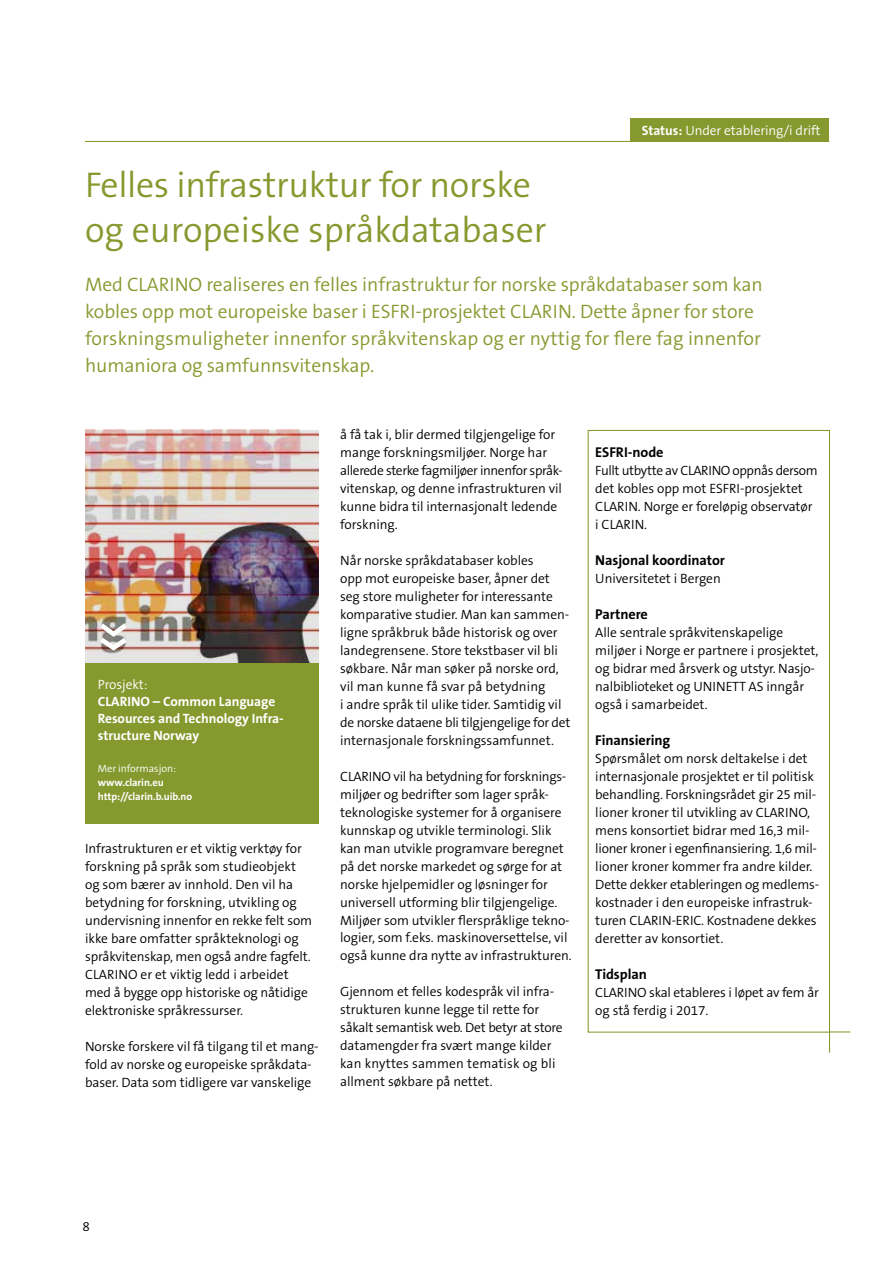
<style>
.page{position:relative;width:893px;height:1263px;background:#fff}
.page>*{position:absolute;margin:0;border:0;box-sizing:border-box;transform-origin:0 0}
.t1{font:300 36px/45px "The Sans B4";letter-spacing:-.01em;color:#86992f}
.t2{font:300 19.5px/27px "The Sans B4";letter-spacing:-.005em;color:#86992f}
.t3{font:700 14.25px "The Sans B7";letter-spacing:-.005em;color:#000}
.t4{font:300 13.5px/18px "The Sans B4";letter-spacing:-.005em;color:#000}
.t5{font:700 13.5px/17.2px "The Sans B7";letter-spacing:-.005em;color:#fff}
.t6{font:300 13.5px "The Sans B4";letter-spacing:-.005em;color:#fff}
.t7{font:700 10.5px/14.2px "The Sans B7";letter-spacing:-.005em;color:#fff}
.t8{font:300 10.5px "The Sans B4";letter-spacing:-.005em;color:#fff}
.s1{font-family:"The Sans B7";font-weight:700}
</style>
<div class="page">
<img style="left:85px;top:430px;width:234px;height:233px">
<div style="left:85px;top:663px;width:234px;height:160px;background:#86992f"></div>
<div style="left:588px;top:430px;width:242px;height:603px;border:1px solid #86992f"></div>
<svg style="left:829px;top:1031px;width:21px;height:22px"></svg>
<svg style="left:100px;top:623px;width:27px;height:28px"></svg>
<div style="left:631px;top:118px;width:198px;height:24px;background:#86992f"></div>
<hr style="left:85px;top:141px;width:744px;height:1px;background:#86992f">
<p class="t6" style="left:642px;top:123px;width:180px"><span class="s1">Status:</span> Under etablering/i drift</p>
<h1 class="t1" style="left:85px;top:164px;width:463px">Felles infrastruktur for norske og europeiske språkdatabaser</h1>
<p class="t2" style="left:85px;top:272px;width:679px">Med CLARINO realiseres en felles infrastruktur for norske språkdatabaser som kan kobles opp mot europeiske baser i ESFRI-prosjektet CLARIN. Dette åpner for store forskningsmuligheter innenfor språkvitenskap og er nyttig for flere fag innenfor humaniora og samfunnsvitenskap.</p>
<p class="t6" style="left:98px;top:677px;width:51px">Prosjekt:</p>
<p class="t5" style="left:98px;top:693px;width:187px">CLARINO – Common Language<br>Resources and Technology Infra&shy;structure Norway</p>
<p class="t8" style="left:98px;top:763px;width:80px">Mer informasjon:</p>
<p class="t7" style="left:98px;top:776px;width:96px">www.clarin.eu http://clarin.b.uib.no</p>
<p class="t4" style="left:85px;top:839px;width:229px">Infrastrukturen er et viktig verktøy for forskning på språk som studieobjekt og som bærer av innhold. Den vil ha betydning for forskning, utvikling og undervisning innenfor en rekke felt som ikke bare omfatter språkteknologi og språkvitenskap, men også andre fagfelt.<br>CLARINO er et viktig ledd i arbeidet med å bygge opp historiske og nåtidige elektroniske språkressurser.</p>
<p class="t4" style="left:85px;top:1037px;width:235px">Norske forskere vil få tilgang til et mang&shy;fold av norske og europeiske språkdata&shy;baser. Data som tidligere var vanskelige</p>
<p class="t4" style="left:340px;top:425px;width:224px">å få tak i, blir dermed tilgjengelige for mange forskningsmiljøer. Norge har allerede sterke fagmiljøer innenfor språk&shy;vitenskap, og denne infrastrukturen vil kunne bidra til internasjonalt ledende forskning.</p>
<p class="t4" style="left:340px;top:551px;width:232px">Når norske språkdatabaser kobles<br>opp mot europeiske baser, åpner det seg store muligheter for interessante komparative studier. Man kan sammen&shy;ligne språkbruk både historisk og over landegrensene. Store tekstbaser vil bli søkbare. Når man søker på norske ord, vil man kunne få svar på betydning<br>i andre språk til ulike tider. Samtidig vil de norske dataene bli tilgjengelige for det internasjonale forskningssamfunnet.</p>
<p class="t4" style="left:340px;top:767px;width:233px">CLARINO vil ha betydning for forsknings&shy;miljøer og bedrifter som lager språk&shy;teknologiske systemer for å organisere kunnskap og utvikle terminologi. Slik kan man utvikle programvare beregnet på det norske markedet og sørge for at norske hjelpemidler og løsninger for universell utforming blir tilgjengelige.<br>Miljøer som utvikler flerspråklige tekno&shy;logier, som f.eks. maskinoversettelse, vil også kunne dra nytte av infrastrukturen.</p>
<p class="t4" style="left:340px;top:983px;width:224px">Gjennom et felles kodespråk vil infra&shy;strukturen kunne legge til rette for såkalt semantisk web. Det betyr at store datamengder fra svært mange kilder kan knyttes sammen tematisk og bli allment søkbare på nettet.</p>
<p class="t3" style="left:595px;top:444px;width:70px">ESFRI-node</p>
<p class="t4" style="left:595px;top:461px;width:224px">Fullt utbytte av CLARINO oppnås dersom det kobles opp mot ESFRI-prosjektet<br>CLARIN. Norge er foreløpig observatør i CLARIN.</p>
<p class="t3" style="left:595px;top:552px;width:131px">Nasjonal koordinator</p>
<p class="t4" style="left:595px;top:569px;width:127px">Universitetet i Bergen</p>
<p class="t3" style="left:595px;top:606px;width:54px">Partnere</p>
<p class="t4" style="left:595px;top:623px;width:224px">Alle sentrale språkvitenskapelige miljøer i Norge er partnere i prosjektet, og bidrar med årsverk og utstyr. Nasjo&shy;nalbiblioteket og UNINETT AS inngår også i samarbeidet.</p>
<p class="t3" style="left:595px;top:732px;width:77px">Finansiering</p>
<p class="t4" style="left:595px;top:749px;width:225px">Spørsmålet om norsk deltakelse i det internasjonale prosjektet er til politisk behandling. Forskningsrådet gir 25 mil&shy;lioner kroner til utvikling av CLARINO, mens konsortiet bidrar med 16,3 mil&shy;lioner kroner i egenfinansiering. 1,6 mil&shy;lioner kroner kommer fra andre kilder.<br>Dette dekker etableringen og medlems&shy;kostnader i den europeiske infrastruk&shy;turen CLARIN-ERIC. Kostnadene dekkes deretter av konsortiet.</p>
<p class="t3" style="left:595px;top:966px;width:53px">Tidsplan</p>
<p class="t4" style="left:595px;top:983px;width:225px">CLARINO skal etableres i løpet av fem år og stå ferdig i 2017.</p>
<p class="t4" style="left:82px;top:1217px;width:9px">8</p>
</div>
